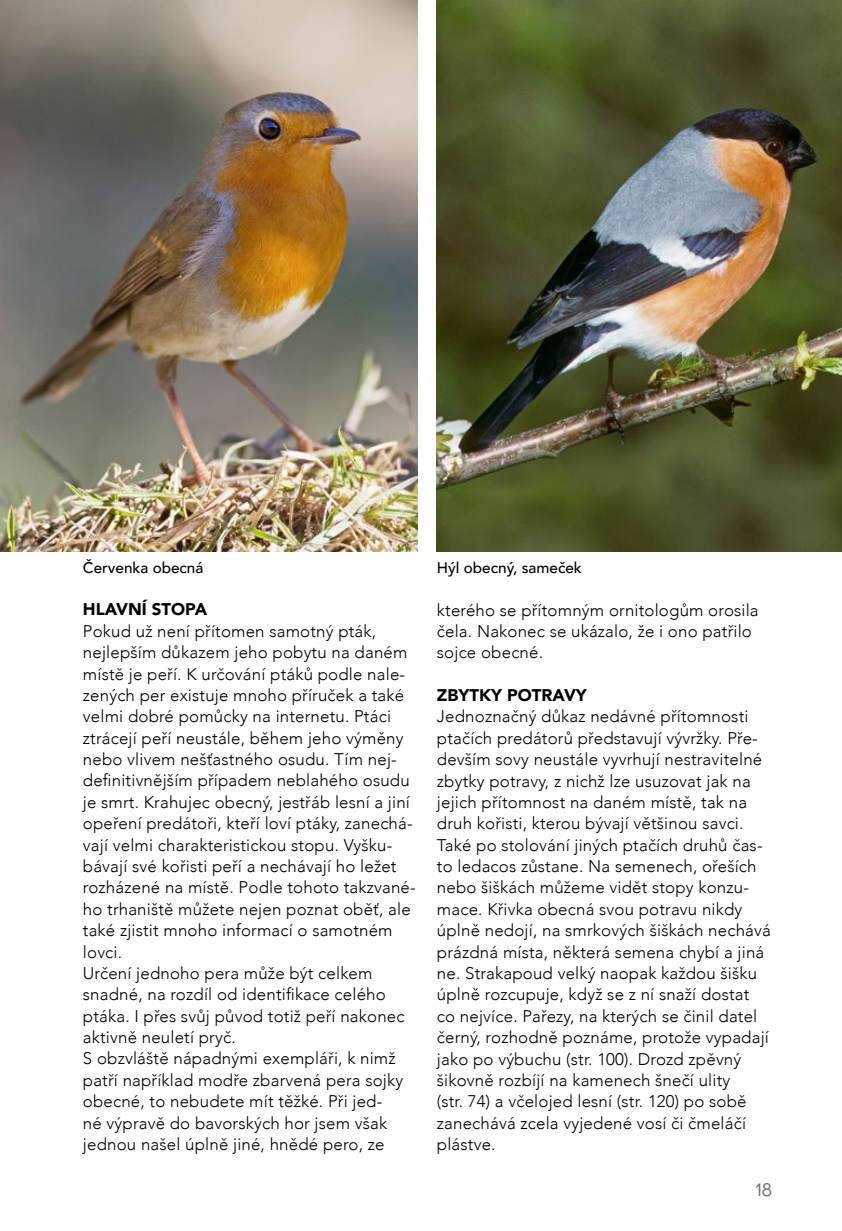
<style>
.page{position:relative;width:842px;height:1231px;background:#fff}
.page>*{position:absolute;margin:0;border:0;box-sizing:border-box;transform-origin:0 0}
.t1{font:300 16.88px/21.4px "Avenir";letter-spacing:.01em;color:#000}
.t2{font:900 16.88px "Avenir";color:#000}
.t3{font:16.88px "Dunbar Low";color:#706f6f}
.t4{font:500 15.3px "Avenir";color:#000}
</style>
<div class="page">
<img style="left:437px;top:0;width:405px;height:551px">
<img style="left:0;top:0;width:418px;height:551px">
<p class="t4" style="left:83px;top:554px;width:122px">Červenka obecná</p>
<p class="t4" style="left:437px;top:554px;width:146px">Hýl obecný, sameček</p>
<p class="t2" style="left:83px;top:595px;width:126px">HLAVNÍ STOPA</p>
<p class="t1" style="left:83px;top:620px;width:334px">Pokud už není přítomen samotný pták, nejlepším důkazem jeho pobytu na daném místě je peří. K určování ptáků podle nale&shy;zených per existuje mnoho příruček a také velmi dobré pomůcky na internetu. Ptáci ztrácejí peří neustále, během jeho výměny nebo vlivem nešťastného osudu. Tím nej&shy;definitivnějším případem neblahého osudu je smrt. Krahujec obecný, jestřáb lesní a jiní opeření predátoři, kteří loví ptáky, zanechá&shy;vají velmi charakteristickou stopu. Vyšku&shy;bávají své kořisti peří a nechávají ho ležet rozházené na místě. Podle tohoto takzvané&shy;ho trhaniště můžete nejen poznat oběť, ale také zjistit mnoho informací o samotném lovci.<br>Určení jednoho pera může být celkem snadné, na rozdíl od identifikace celého ptáka. I přes svůj původ totiž peří nakonec aktivně neuletí pryč.<br>S obzvláště nápadnými exempláři, k nimž patří například modře zbarvená pera sojky obecné, to nebudete mít těžké. Při jed-<br>né výpravě do bavorských hor jsem však jednou našel úplně jiné, hnědé pero, ze</p>
<p class="t1" style="left:437px;top:599px;width:323px">kterého se přítomným ornitologům orosila čela. Nakonec se ukázalo, že i ono patřilo sojce obecné.</p>
<p class="t2" style="left:437px;top:681px;width:151px">ZBYTKY POTRAVY</p>
<p class="t1" style="left:437px;top:706px;width:335px">Jednoznačný důkaz nedávné přítomnosti ptačích predátorů představují vývržky. Pře&shy;devším sovy neustále vyvrhují nestravitelné zbytky potravy, z nichž lze usuzovat jak na jejich přítomnost na daném místě, tak na druh kořisti, kterou bývají většinou savci.<br>Také po stolování jiných ptačích druhů čas&shy;to ledacos zůstane. Na semenech, ořeších nebo šiškách můžeme vidět stopy konzu&shy;mace. Křivka obecná svou potravu nikdy úplně nedojí, na smrkových šiškách nechává prázdná místa, některá semena chybí a jiná ne. Strakapoud velký naopak každou šišku úplně rozcupuje, když se z ní snaží dostat co nejvíce. Pařezy, na kterých se činil datel černý, rozhodně poznáme, protože vypadají jako po výbuchu (str. 100). Drozd zpěvný šikovně rozbíjí na kamenech šnečí ulity<br>(str. 74) a včelojed lesní (str. 120) po sobě zanechává zcela vyjedené vosí či čmeláčí plástve.</p>
<p class="t3" style="left:756px;top:1177px;width:17px">18</p>
</div>
